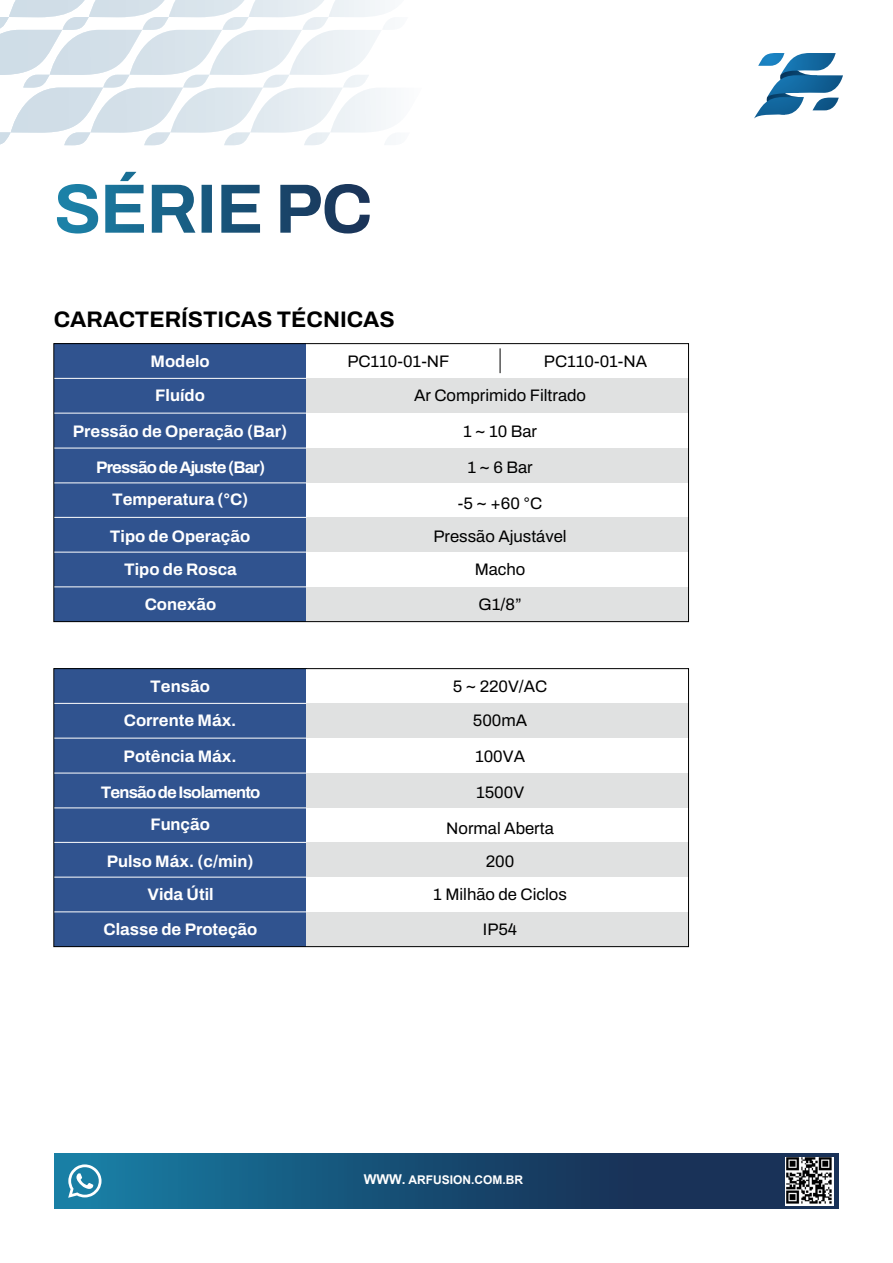
<style>
.page{position:relative;width:893px;height:1263px;background:#fff}
.page>*{position:absolute;margin:0;border:0;box-sizing:border-box;transform-origin:0 0}
.t1{font:700 22.5px "Archivo";color:#000}
.t2{font:16.65px/35.2px "Archivo";color:#000;text-align:center}
.t3{font:700 16.65px/35.4px "Archivo";color:#fff;text-align:center}
.t4{font:700 16.65px/31.7px "Archivo";letter-spacing:-.05em;color:#fff;text-align:center}
.t5{font:700 12px "Arial";color:#fff}
.s1{font-size:13.5px}
</style>
<div class="page">
<svg style="left:57px;top:172px;width:313px;height:62px"></svg>
<svg style="left:54px;top:1153px;width:785px;height:56px;background:#174e74"></svg>
<img style="left:785px;top:1157px;width:49px;height:48px">
<svg style="left:68px;top:1164px;width:34px;height:34px"></svg>
<svg style="left:0;top:0;width:386px;height:145px"></svg>
<svg style="left:754px;top:53px;width:89px;height:66px"></svg>
<div style="left:54px;top:344px;width:252px;height:278px;background:#30538f"></div>
<div style="left:306px;top:448px;width:382px;height:35px;background:#e0e1e1"></div>
<div style="left:306px;top:378px;width:382px;height:35px;background:#e0e1e1"></div>
<div style="left:306px;top:517px;width:382px;height:35px;background:#e0e1e1"></div>
<div style="left:306px;top:587px;width:382px;height:35px;background:#e0e1e1"></div>
<hr style="left:54px;top:552px;width:252px;height:1px;background:#fff">
<hr style="left:54px;top:517px;width:252px;height:1px;background:#fff">
<hr style="left:54px;top:482px;width:252px;height:1px;background:#fff">
<hr style="left:54px;top:448px;width:252px;height:1px;background:#fff">
<hr style="left:54px;top:413px;width:252px;height:1px;background:#fff">
<hr style="left:54px;top:378px;width:252px;height:1px;background:#fff">
<hr style="left:54px;top:586px;width:252px;height:1px;background:#fff">
<svg style="left:500px;top:348px;width:1px;height:25px"></svg>
<div style="left:53px;top:343px;width:636px;height:279px;border:1px solid #000"></div>
<div style="left:54px;top:669px;width:252px;height:278px;background:#30538f"></div>
<div style="left:306px;top:773px;width:382px;height:35px;background:#e0e1e1"></div>
<div style="left:306px;top:703px;width:382px;height:35px;background:#e0e1e1"></div>
<div style="left:306px;top:842px;width:382px;height:35px;background:#e0e1e1"></div>
<div style="left:306px;top:912px;width:382px;height:35px;background:#e0e1e1"></div>
<hr style="left:54px;top:877px;width:252px;height:1px;background:#fff">
<hr style="left:54px;top:842px;width:252px;height:1px;background:#fff">
<hr style="left:54px;top:807px;width:252px;height:1px;background:#fff">
<hr style="left:54px;top:773px;width:252px;height:1px;background:#fff">
<hr style="left:54px;top:738px;width:252px;height:1px;background:#fff">
<hr style="left:54px;top:703px;width:252px;height:1px;background:#fff">
<hr style="left:54px;top:911px;width:252px;height:1px;background:#fff">
<div style="left:53px;top:668px;width:636px;height:279px;border:1px solid #000"></div>
<h1 class="t1" style="left:54px;top:302px;width:342px">CARACTERÍSTICAS TÉCNICAS</h1>
<p class="t3" style="left:150px;top:343px;width:61px">Modelo</p>
<p class="t2" style="left:347px;top:344px;width:104px">PC110-01-NF</p>
<p class="t2" style="left:544px;top:344px;width:105px">PC110-01-NA</p>
<p class="t3" style="left:73px;top:378px;width:216px">Fluído<br>Pressão de Operação (Bar)</p>
<p class="t4" style="left:96px;top:452px;width:170px">Pressãode Ajuste(Bar)<br>Temperatura (°C)</p>
<p class="t3" style="left:110px;top:520px;width:142px;line-height:32.7px">Tipo de Operação<br>Tipo de Rosca</p>
<p class="t3" style="left:145px;top:586px;width:73px">Conexão</p>
<p class="t2" style="left:414px;top:378px;width:173px">Ar Comprimido Filtrado</p>
<p class="t2" style="left:463px;top:413px;width:76px">1 ~ 10 Bar</p>
<p class="t2" style="left:458px;top:450px;width:86px">1 ~ 6 Bar -5 ~ +60 °C</p>
<p class="t2" style="left:433px;top:520px;width:135px;line-height:32.7px">Pressão Ajustável<br>Macho</p>
<p class="t2" style="left:479px;top:586px;width:45px">G1/8”</p>
<p class="t3" style="left:150px;top:668px;width:61px">Tensão</p>
<p class="t2" style="left:453px;top:669px;width:96px">5 ~ 220V/AC</p>
<p class="t3" style="left:124px;top:703px;width:114px;text-align:left">Corrente Máx.<br>Potência Máx.</p>
<p class="t4" style="left:101px;top:777px;width:161px">TensãodeIsolamento<br>Função</p>
<p class="t3" style="left:107px;top:845px;width:148px;line-height:32.7px">Pulso Máx. (c/min)<br>Vida Útil</p>
<p class="t3" style="left:104px;top:911px;width:155px">Classe de Proteção</p>
<p class="t2" style="left:473px;top:703px;width:56px">500mA</p>
<p class="t2" style="left:475px;top:738px;width:51px">100VA</p>
<p class="t2" style="left:446px;top:775px;width:109px">1500V<br>Normal Aberta</p>
<p class="t2" style="left:433px;top:845px;width:135px;line-height:32.7px">200<br>1 Milhão de Ciclos</p>
<p class="t2" style="left:483px;top:911px;width:36px">IP54</p>
<p class="t5" style="left:364px;top:1172px;width:161px"><span class="s1">WWW.</span> ARFUSION.COM.BR</p>
</div>
